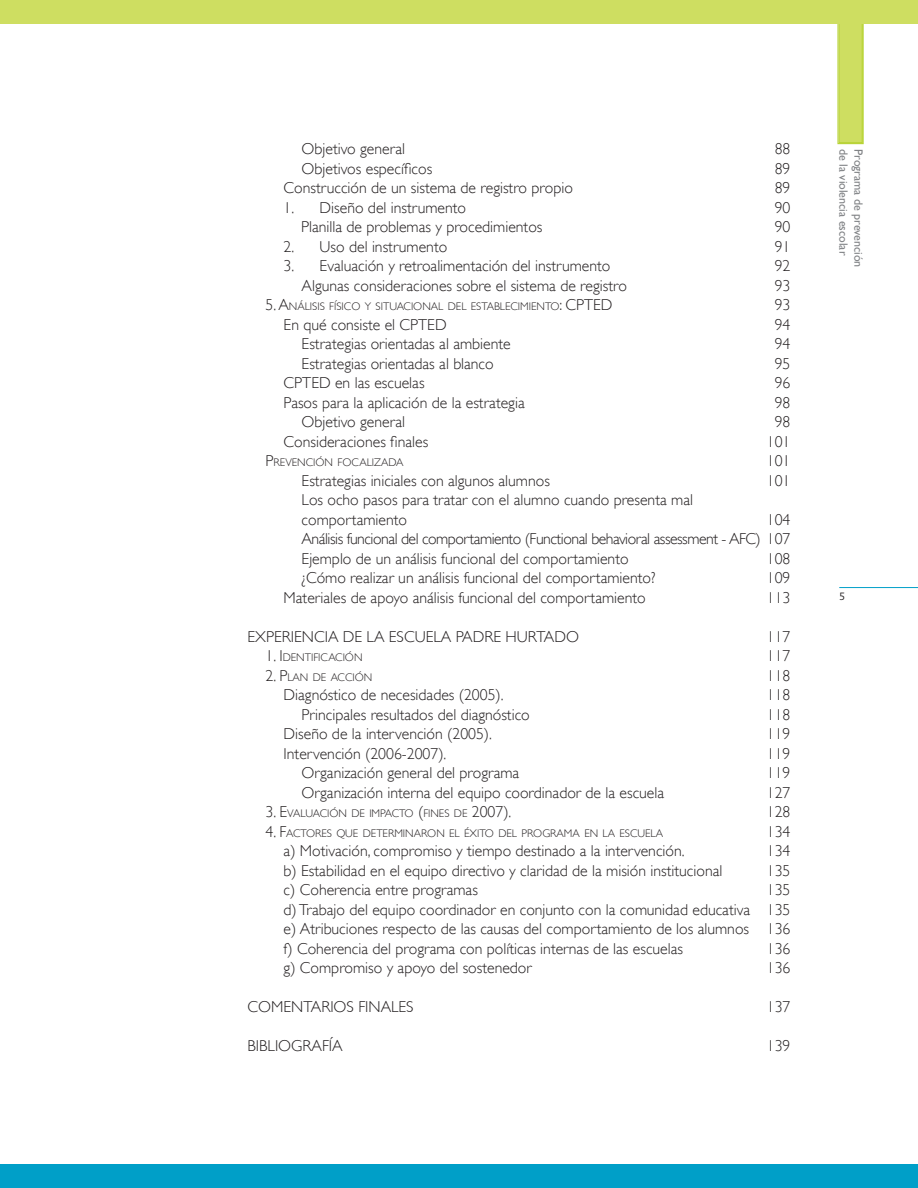
<style>
.page{position:relative;width:918px;height:1188px;background:#fff}
.page>*{position:absolute;margin:0;border:0;box-sizing:border-box;transform-origin:0 0}
.t1{font:300 15.75px/19.5px "Gill Sans";color:#231f20}
.t2{font:300 15.75px "Gill Sans";letter-spacing:-.03em;color:#231f20}
.t3{font:12px "Gill Sans";color:#808285}
.t4{font:300 11.25px "Bliss";color:#231f20}
.t5{font:300 10.95px "Gill Sans";color:#231f20}
.s1{font-size:15.75px}
</style>
<div class="page">
<hr style="left:839px;top:587px;width:79px;height:1px;background:#009fc8">
<div style="left:838px;top:24px;width:25px;height:120px;background:#cede61"></div>
<div style="left:839px;top:0;width:24px;height:143px;border:1px solid #b7d334"></div>
<div style="left:0;top:1164px;width:918px;height:24px;background:#009fc8"></div>
<div style="left:0;top:0;width:918px;height:24px;background:#cede61"></div>
<p class="t1" style="left:767px;top:139px;width:25px;text-align:center">88<br>89<br>89<br>90<br>90<br>91<br>92<br>93<br>93<br>94<br>94<br>95<br>96<br>98<br>98<br>101<br>101<br>101</p>
<p class="t1" style="left:767px;top:510px;width:25px">104</p>
<p class="t1" style="left:767px;top:549px;width:25px;text-align:justify">108<br>109<br>113</p>
<p class="t1" style="left:767px;top:627px;width:25px;text-align:justify">117<br>117<br>118<br>118<br>118<br>119<br>119<br>119<br>127<br>128<br>134<br>134<br>135<br>135<br>135<br>136<br>136<br>136</p>
<p class="t1" style="left:767px;top:997px;width:25px">137</p>
<p class="t1" style="left:767px;top:1036px;width:25px">139</p>
<p class="t1" style="left:302px;top:139px;width:105px">Objetivo general</p>
<p class="t3" style="left:850px;top:149px;width:108px;rotate:90deg">de la violencia escolar</p>
<p class="t3" style="left:865px;top:149px;width:120px;rotate:90deg">Programa de prevención</p>
<p class="t1" style="left:284px;top:159px;width:291px;text-indent:18px">Objetivos específicos<br>Construcción de un sistema de registro propio</p>
<p class="t1" style="left:301px;top:198px;width:243px;text-indent:-17px">1. Diseño del instrumento<br>Planilla de problemas y procedimientos</p>
<p class="t1" style="left:284px;top:237px;width:165px">2. Uso del instrumento</p>
<p class="t1" style="left:302px;top:256px;width:327px;text-indent:-18px">3. Evaluación y retroalimentación del instrumento<br>Algunas consideraciones sobre el sistema de registro</p>
<p class="t5" style="left:266px;top:300px;width:348px"><span class="s1">5. A</span>NÁLISIS FÍSICO Y SITUACIONAL DEL ESTABLECIMIENTO<span class="s1">: CPTED</span></p>
<p class="t1" style="left:284px;top:315px;width:165px">En qué consiste el CPTED</p>
<p class="t1" style="left:302px;top:334px;width:211px">Estrategias orientadas al ambiente</p>
<p class="t1" style="left:302px;top:354px;width:193px">Estrategias orientadas al blanco</p>
<p class="t1" style="left:284px;top:373px;width:142px">CPTED en las escuelas</p>
<p class="t1" style="left:284px;top:393px;width:243px">Pasos para la aplicación de la estrategia</p>
<p class="t1" style="left:302px;top:412px;width:105px">Objetivo general</p>
<p class="t1" style="left:284px;top:432px;width:146px">Consideraciones finales</p>
<p class="t5" style="left:266px;top:456px;width:140px"><span class="s1">P</span>REVENCIÓN FOCALIZADA</p>
<p class="t1" style="left:302px;top:471px;width:250px">Estrategias iniciales con algunos alumnos</p>
<p class="t1" style="left:302px;top:490px;width:393px">Los ocho pasos para tratar con el alumno cuando presenta mal</p>
<p class="t1" style="left:302px;top:510px;width:107px">comportamiento</p>
<p class="t2" style="left:302px;top:530px;width:490px">Análisis funcional del comportamiento (Functional behavioral assessment - AFC) 107</p>
<p class="t1" style="left:302px;top:549px;width:329px">Ejemplo de un análisis funcional del comportamiento</p>
<p class="t1" style="left:302px;top:568px;width:355px">¿Cómo realizar un análisis funcional del comportamiento?</p>
<p class="t1" style="left:284px;top:588px;width:364px">Materiales de apoyo análisis funcional del comportamiento</p>
<p class="t1" style="left:248px;top:627px;width:333px">EXPERIENCIA DE LA ESCUELA PADRE HURTADO</p>
<p class="t5" style="left:266px;top:651px;width:98px"><span class="s1">1. I</span>DENTIFICACIÓN</p>
<p class="t5" style="left:266px;top:671px;width:108px"><span class="s1">2. P</span>LAN DE ACCIÓN</p>
<p class="t1" style="left:284px;top:685px;width:222px">Diagnóstico de necesidades (2005).</p>
<p class="t1" style="left:302px;top:705px;width:230px">Principales resultados del diagnóstico</p>
<p class="t1" style="left:284px;top:724px;width:210px">Diseño de la intervención (2005).</p>
<p class="t1" style="left:284px;top:744px;width:164px">Intervención (2006-2007).</p>
<p class="t1" style="left:302px;top:763px;width:219px">Organización general del programa</p>
<p class="t1" style="left:302px;top:783px;width:364px">Organización interna del equipo coordinador de la escuela</p>
<p class="t5" style="left:266px;top:807px;width:247px"><span class="s1">3. E</span>VALUACIÓN DE IMPACTO <span class="s1">(</span>FINES DE <span class="s1">2007).</span></p>
<p class="t5" style="left:266px;top:827px;width:399px"><span class="s1">4. F</span>ACTORES QUE DETERMINARON EL ÉXITO DEL PROGRAMA EN LA ESCUELA</p>
<p class="t1" style="left:284px;top:841px;width:468px">a) Motivación, compromiso y tiempo destinado a la intervención.<br>b) Estabilidad en el equipo directivo y claridad de la misión institucional<br>c) Coherencia entre programas<br>d) Trabajo del equipo coordinador en conjunto con la comunidad educativa e) Atribuciones respecto de las causas del comportamiento de los alumnos f) Coherencia del programa con políticas internas de las escuelas<br>g) Compromiso y apoyo del sostenedor</p>
<p class="t1" style="left:248px;top:997px;width:168px">COMENTARIOS FINALES</p>
<p class="t1" style="left:248px;top:1036px;width:97px">BIBLIOGRAFÍA</p>
<p class="t4" style="left:839px;top:590px;width:7px">5</p>
</div>
